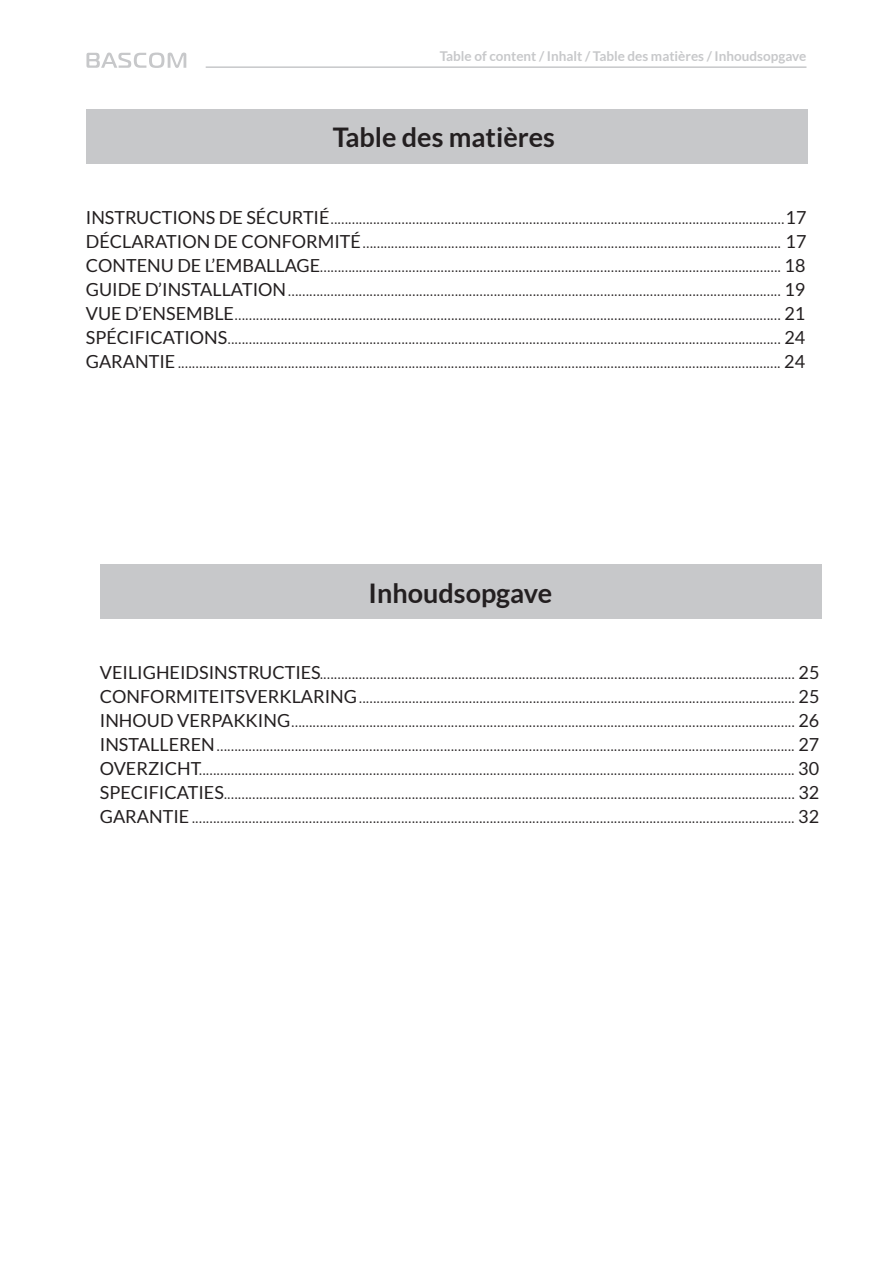
<style>
.page{position:relative;width:893px;height:1263px;background:#fff}
.page>*{position:absolute;margin:0;border:0;box-sizing:border-box;transform-origin:0 0}
.t1{font:700 27px "Lato";color:#231f20}
.t2{font:300 18px/24px "Lato";color:#231f20;text-align:justify}
.t3{font:700 13.5px "Lato";color:#c7c8ca}
.s1{font-weight:400}
</style>
<div class="page">
<hr style="left:206px;top:66px;width:600px;height:2px;background:#c7c8ca">
<svg style="left:86px;top:53px;width:100px;height:15px"></svg>
<div style="left:86px;top:109px;width:721px;height:54px;background:#c7c8ca"></div>
<div style="left:100px;top:564px;width:721px;height:54px;background:#c7c8ca"></div>
<p class="t3" style="left:440px;top:49px;width:368px">Table of content / Inhalt / Table des matières / Inhoudsopgave</p>
<h1 class="t1" style="left:333px;top:122px;width:224px">Table des matières</h1>
<p class="t2" style="left:86px;top:205px;width:722px"><span class="s1">INSTRUCTIONS DE SÉCURTIÉ</span>................................................................................................................................<span class="s1">17<br>DÉCLARATION DE CONFORMITÉ</span>...................................................................................................................... <span class="s1">17<br>CONTENU DE L’EMBALLAGE</span>.................................................................................................................................. <span class="s1">18<br>GUIDE D’INSTALLATION</span>........................................................................................................................................... <span class="s1">19<br>VUE D’ENSEMBLE</span>.......................................................................................................................................................... <span class="s1">21<br>SPÉCIFICATIONS</span>............................................................................................................................................................ <span class="s1">24<br>GARANTIE</span>.......................................................................................................................................................................... <span class="s1">24</span></p>
<h1 class="t1" style="left:369px;top:577px;width:185px">Inhoudsopgave</h1>
<p class="t2" style="left:100px;top:660px;width:721px"><span class="s1">VEILIGHEIDSINSTRUCTIES</span>...................................................................................................................................... <span class="s1">25<br>CONFORMITEITSVERKLARING</span>........................................................................................................................... <span class="s1">25<br>INHOUD VERPAKKING</span>.............................................................................................................................................. <span class="s1">26<br>INSTALLEREN</span>................................................................................................................................................................... <span class="s1">27<br>OVERZICHT</span>........................................................................................................................................................................ <span class="s1">30<br>SPECIFICATIES</span>................................................................................................................................................................. <span class="s1">32<br>GARANTIE</span>.......................................................................................................................................................................... <span class="s1">32</span></p>
</div>
